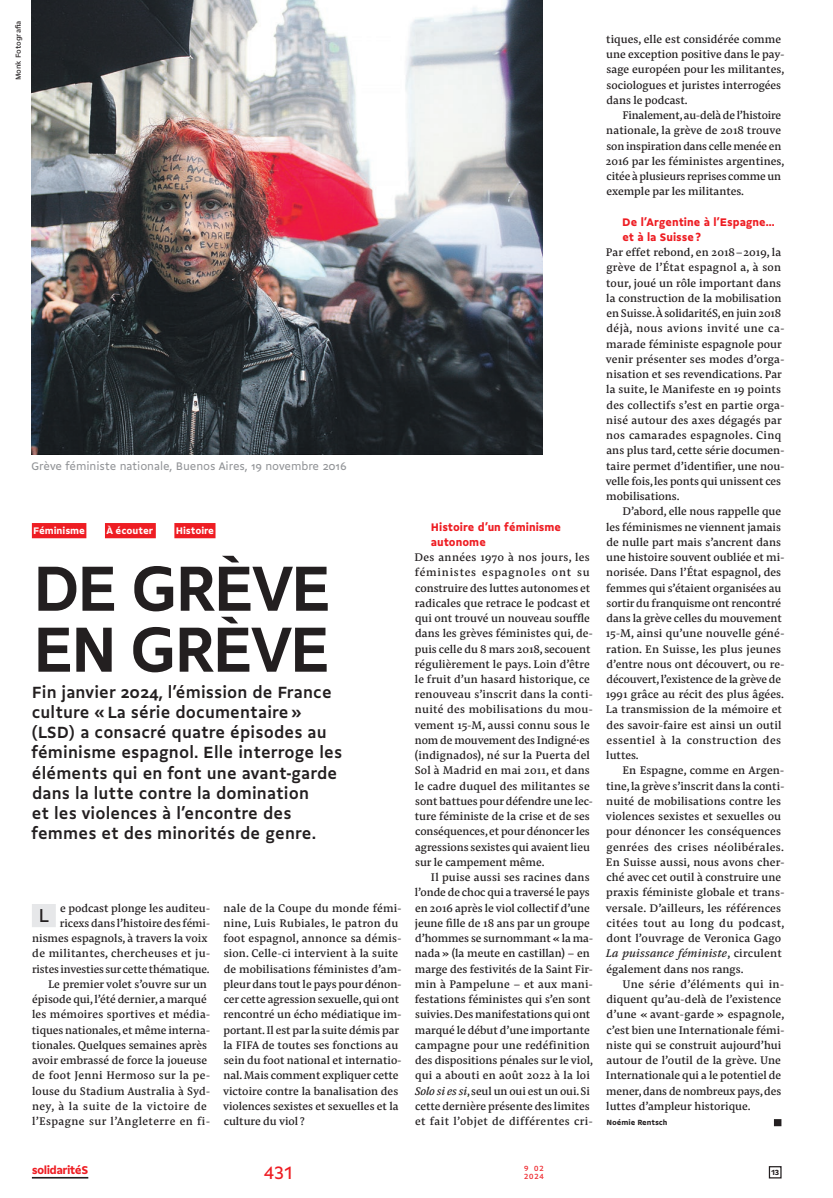
<style>
.page{position:relative;width:833px;height:1198px;background:#fff}
.page>*{position:absolute;margin:0;border:0;box-sizing:border-box;transform-origin:0 0}
.Titre_50{font:700 68.75px/61px "Gemeli";letter-spacing:-.06em;color:#231f20}
.Texte_80_lettrine{font:20.12px "Gemeli";color:#231f20}
.t1{font:19.38px "Gemeli";color:#ee1d23}
.Chapeau{font:700 17.5px/20.2px "Gemeli";letter-spacing:.005em;color:#231f20}
.Intertitres{font:900 11.88px/15.2px "Gemeli";color:#ee1d23}
.Légendes{font:11.88px "Gemeli";letter-spacing:-.01em;color:#939598}
.t2{font:700 11.88px "Gemeli Micro";letter-spacing:-.05em;color:#ee1d23}
.Texte_90{font:11.5px/15.2px "Pensum Pro";color:#231f20}
.Texte_100{font:11.5px/15.2px "Pensum Pro";color:#231f20}
.Texte_80_lettrine-2{font:11.5px/15.2px "Pensum Pro";color:#231f20;text-align:right}
.Rubrique{font:700 10px "Gemeli Micro";letter-spacing:-.01em;color:#fff}
.Signature_auteur_seul{font:700 7.75px "Gemeli Micro";letter-spacing:-.01em;color:#231f20}
.t3{font:7.75px/7.5px "Gemeli Micro";letter-spacing:.09em;color:#ee1d23}
.Credits_bas_al_droite{font:7.5px "Gemeli Micro";color:#231f20}
.s1{font-style:italic}
</style>
<div class="page">
<div style="left:769px;top:1166px;width:12px;height:12px;border:1px solid #231f20"></div>
<hr style="left:32px;top:1177px;width:56px;height:1px;background:#231f20">
<div style="left:32px;top:904px;width:24px;height:23px;background:#e6e7e9"></div>
<div style="left:774px;top:1119px;width:7px;height:7px;background:#231f20"></div>
<img style="left:32px;top:0;width:510px;height:454px">
<div style="left:32px;top:523px;width:54px;height:15px;background:#ee1d23"></div>
<div style="left:105px;top:523px;width:51px;height:15px;background:#ee1d23"></div>
<div style="left:174px;top:523px;width:41px;height:15px;background:#ee1d23"></div>
<p class="Credits_bas_al_droite" style="left:13px;top:80px;width:61px;rotate:-90deg">Monk Fotografia</p>
<p class="Légendes" style="left:31px;top:457px;width:317px">Grève féministe nationale, Buenos Aires, 19 novembre 2016</p>
<p class="Rubrique" style="left:33px;top:523px;width:53px">Féminisme</p>
<p class="Rubrique" style="left:106px;top:523px;width:48px">À écouter</p>
<p class="Rubrique" style="left:176px;top:523px;width:40px">Histoire</p>
<p class="Titre_50" style="left:32px;top:553px;width:302px">DE GRÈVE<br>EN GRÈVE</p>
<p class="Chapeau" style="left:31px;top:681px;width:312px">Fin janvier 2024, l’émission de France culture « La série documentaire » (LSD) a consacré quatre épisodes au féminisme espagnol. Elle interroge les éléments qui en font une avant-garde dans la lutte contre la domination<br>et les violences à l’encontre des femmes et des minorités de genre.</p>
<p class="Texte_80_lettrine-2" style="left:32px;top:900px;width:180px">e podcast plonge les auditeu&shy;ricexs dans l’histoire des fémi&shy;nismes espagnols, à travers la voix de militantes, chercheuses et ju&shy;ristes investies sur cette thématique.</p>
<p class="Texte_90" style="left:32px;top:976px;width:180px;text-indent:16px">Le premier volet s’ouvre sur un épisode qui, l’été dernier, a marqué les mémoires sportives et média&shy;tiques nationales, et même interna&shy;tionales. Quelques semaines après avoir embrassé de force la joueuse de foot Jenni Hermoso sur la pe&shy;louse du Stadium Australia à Syd&shy;ney, à la suite de la victoire de l’Espagne sur l’Angleterre en fi-</p>
<p class="Texte_80_lettrine" style="left:38px;top:901px;width:12px">L</p>
<p class="Texte_90" style="left:223px;top:900px;width:180px">nale de la Coupe du monde fémi&shy;nine, Luis Rubiales, le patron du foot espagnol, annonce sa démis&shy;sion. Celle-ci intervient à la suite de mobilisations féministes d’am&shy;pleur dans tout le pays pour dénon&shy;cer cette agression sexuelle, qui ont rencontré un écho médiatique im&shy;portant. Il est par la suite démis par la FIFA de toutes ses fonctions au sein du foot national et internatio&shy;nal. Mais comment expliquer cette victoire contre la banalisation des violences sexistes et sexuelles et la culture du viol ?</p>
<p class="Intertitres" style="left:431px;top:518px;width:132px">Histoire d’un féminisme autonome</p>
<p class="Texte_90" style="left:414px;top:549px;width:180px">Des années 1970 à nos jours, les féministes espagnoles ont su construire des luttes autonomes et radicales que retrace le podcast et qui ont trouvé un nouveau souffle dans les grèves féministes qui, de&shy;puis celle du 8 mars 2018, secouent régulièrement le pays. Loin d’être le fruit d’un hasard historique, ce renouveau s’inscrit dans la conti&shy;nuité des mobilisations du mou&shy;vement 15-M, aussi connu sous le nom de mouvement des Indigné·es (indignados), né sur la Puerta del Sol à Madrid en mai 2011, et dans le cadre duquel des militantes se sont battues pour défendre une lec&shy;ture féministe de la crise et de ses conséquences, et pour dénoncer les agressions sexistes qui avaient lieu sur le campement même.</p>
<p class="Texte_90" style="left:415px;top:869px;width:180px;text-indent:16px">Il puise aussi ses racines dans l’onde de choc qui a traversé le pays en 2016 après le viol collectif d’une jeune fille de 18 ans par un groupe d’hommes se surnommant « la ma&shy;nada » (la meute en castillan) – en marge des festivités de la Saint Fir&shy;min à Pampelune – et aux mani&shy;festations féministes qui s’en sont suivies. Des manifestations qui ont marqué le début d’une importante campagne pour une redéfinition des dispositions pénales sur le viol, qui a abouti en août 2022 à la loi <span class="s1">Solo si es si</span>, seul un oui est un oui. Si cette dernière présente des limites et fait l’objet de différentes cri-</p>
<p class="Texte_90" style="left:606px;top:31px;width:180px">tiques, elle est considérée comme une exception positive dans le pay&shy;sage européen pour les militantes, sociologues et juristes interrogées dans le podcast.</p>
<p class="Texte_90" style="left:606px;top:107px;width:180px;text-indent:17px">Finalement, au-delà de l’histoire nationale, la grève de 2018 trouve son inspiration dans celle menée en 2016 par les féministes argentines, citée à plusieurs reprises comme un exemple par les militantes.</p>
<p class="Intertitres" style="left:622px;top:213px;width:154px">De l’Argentine à l’Espagne… et à la Suisse ?</p>
<p class="Texte_90" style="left:606px;top:245px;width:180px">Par effet rebond, en 2018–2019, la grève de l’État espagnol a, à son tour, joué un rôle important dans la construction de la mobilisation en Suisse. À solidaritéS, en juin 2018 déjà, nous avions invité une ca&shy;marade féministe espagnole pour venir présenter ses modes d’orga&shy;nisation et ses revendications. Par la suite, le Manifeste en 19 points des collectifs s’est en partie orga&shy;nisé autour des axes dégagés par nos camarades espagnoles. Cinq ans plus tard, cette série documen&shy;taire permet d’identifier, une nou&shy;velle fois, les ponts qui unissent ces mobilisations.</p>
<p class="Texte_100" style="left:606px;top:504px;width:180px;text-indent:17px">D’abord, elle nous rappelle que les féminismes ne viennent jamais de nulle part mais s’ancrent dans une histoire souvent oubliée et mi&shy;norisée. Dans l’État espagnol, des femmes qui s’étaient organisées au sortir du franquisme ont rencontré dans la grève celles du mouvement<br>15-M, ainsi qu’une nouvelle géné&shy;ration. En Suisse, les plus jeunes d’entre nous ont découvert, ou re&shy;découvert, l’existence de la grève de<br>1991 grâce au récit des plus âgées.<br>La transmission de la mémoire et des savoir-faire est ainsi un outil essentiel à la construction des luttes.</p>
<p class="Texte_100" style="left:606px;top:763px;width:180px;text-indent:17px">En Espagne, comme en Argen&shy;tine, la grève s’inscrit dans la conti&shy;nuité de mobilisations contre les violences sexistes et sexuelles ou pour dénoncer les conséquences genrées des crises néolibérales.<br>En Suisse aussi, nous avons cher&shy;ché avec cet outil à construire une praxis féministe globale et trans&shy;versale. D’ailleurs, les références citées tout au long du podcast, dont l’ouvrage de Veronica Gago <span class="s1">La puissance féministe</span>, circulent également dans nos rangs.</p>
<p class="Texte_100" style="left:606px;top:976px;width:180px;text-indent:16px">Une série d’éléments qui in&shy;diquent qu’au-delà de l’existence d’une « avant-garde » espagnole, c’est bien une Internationale fémi&shy;niste qui se construit aujourd’hui autour de l’outil de la grève. Une Internationale qui a le potentiel de mener, dans de nombreux pays, des luttes d’ampleur historique.</p>
<p class="Signature_auteur_seul" style="left:606px;top:1117px;width:62px">Noémie Rentsch</p>
<p class="t2" style="left:32px;top:1161px;width:58px">solidaritéS</p>
<h3 class="t1" style="left:264px;top:1158px;width:32px">431</h3>
<p class="Signature_auteur_seul" style="left:771px;top:1167px;width:9px">13</p>
<p class="t3" style="left:524px;top:1164px;width:21px">9 02<br>2024</p>
</div>
